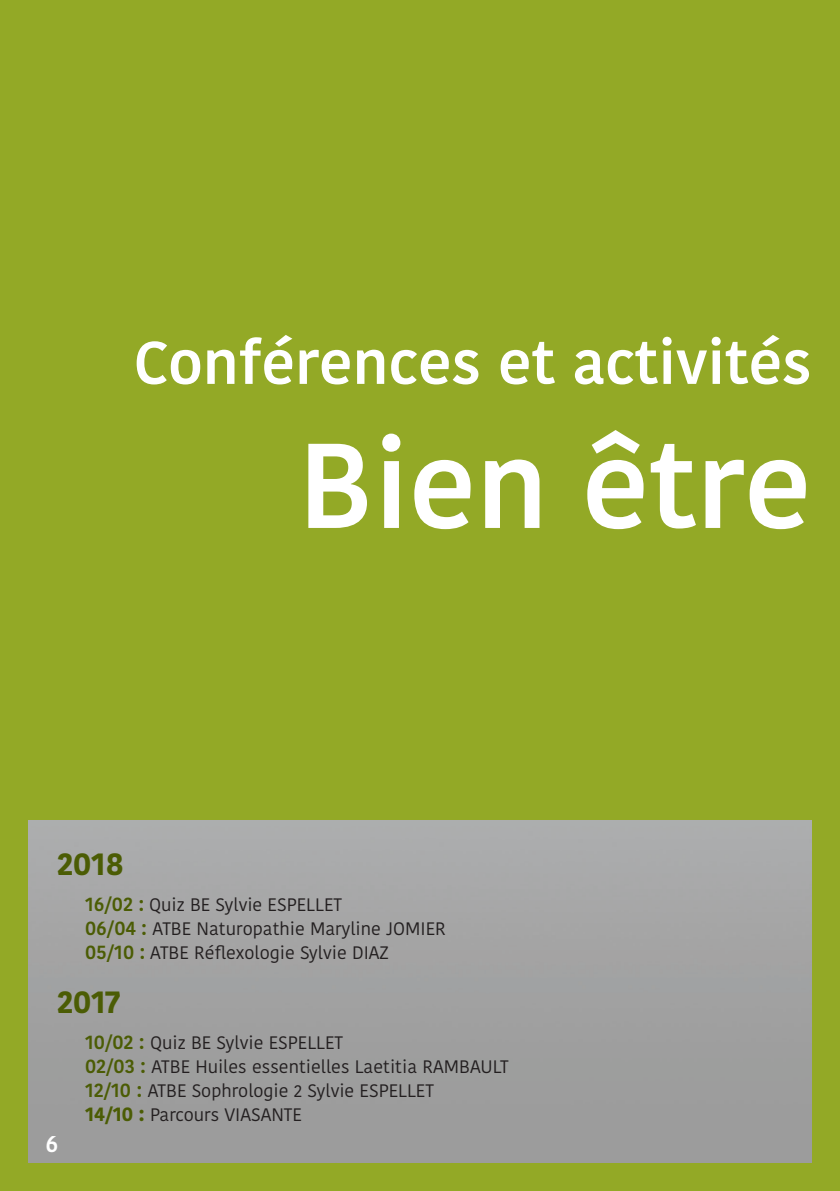
<style>
.page{position:relative;width:840px;height:1191px;background:#fff}
.page>*{position:absolute;margin:0;border:0;box-sizing:border-box;transform-origin:0 0}
.t1{font:600 120px "Kohinoor Bangla";color:#fff}
.t2{font:600 60px "Kohinoor Bangla";color:#fff}
.t3{font:700 32px "Kohinoor Bangla";color:#4b5c04}
.t4{font:600 24px "Kohinoor Bangla";color:#fff}
.t5{font:18px/24px "Kohinoor Bangla";color:#231f20}
.s1{font-weight:600;font-size:20px;color:#4b5c04}
.s2{font-weight:700;font-size:20px;color:#4b5c04}
</style>
<div class="page">
<div style="left:0;top:0;width:839px;height:1191px;background:#93a926"></div>
<img style="left:28px;top:820px;width:783px;height:342px">
<h2 class="t2" style="left:133px;top:312px;width:679px">Conférences et activités</h2>
<h3 class="t3" style="left:57px;top:835px;width:69px">2018</h3>
<h1 class="t1" style="left:298px;top:385px;width:514px">Bien être</h1>
<p class="t5" style="left:85px;top:892px;width:362px"><span class="s1">16/02 :</span> Quiz BE Sylvie ESPELLET<br><span class="s1">06/04 :</span> ATBE Naturopathie Maryline JOMIER<br><span class="s1">05/10 :</span> ATBE Réflexologie Sylvie DIAZ</p>
<h3 class="t3" style="left:57px;top:973px;width:65px">2017</h3>
<h3 class="t4" style="left:45px;top:1123px;width:14px">6</h3>
<p class="t5" style="left:85px;top:1030px;width:425px"><span class="s1">10/02 :</span> Quiz BE Sylvie ESPELLET<br><span class="s1">02/03 :</span> ATBE Huiles essentielles Laetitia RAMBAULT <span class="s1">12/10 :</span> ATBE Sophrologie 2 Sylvie ESPELLET<br><span class="s2">14/10 :</span> Parcours VIASANTE</p>
</div>
